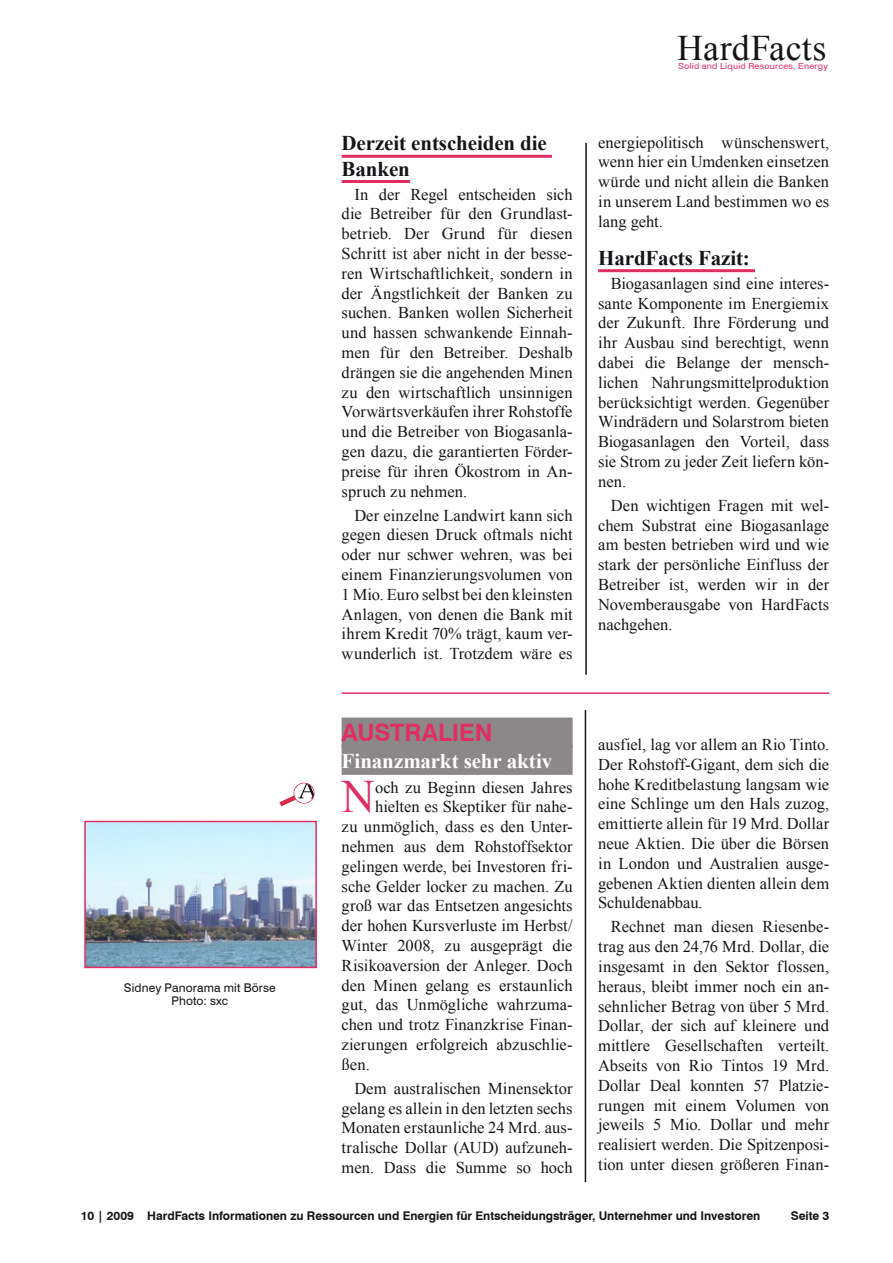
<style>
.page{position:relative;width:893px;height:1263px;background:#fff}
.page>*{position:absolute;margin:0;border:0;box-sizing:border-box;transform-origin:0 0}
.t1{font:46.35px "Times New Roman";color:#e02e63}
.t2{font:36px "Times New Roman";letter-spacing:.01em;color:#161418}
.t3{font:700 24px "Swiss 721 BT";letter-spacing:-.005em;color:#e02e63}
.t4{font:700 21px/25.2px "Times New Roman";letter-spacing:-.005em;color:#161418}
.t5{font:700 21px "Times New Roman";letter-spacing:-.01em;color:#fff}
.t6{font:16.5px/19.8px "Times New Roman";color:#161418;text-align:justify}
.t7{font:700 12px "Swiss 721 BT";letter-spacing:-.005em;color:#161418}
.t8{font:12px/13.2px "Swiss 721 BT";letter-spacing:.01em;color:#161418;text-align:center}
.t9{font:8.4px "Swiss 721 BT";letter-spacing:.025em;color:#e02e63;scale:1.07 1}
</style>
<div class="page">
<svg style="left:279px;top:782px;width:36px;height:24px"></svg>
<div style="left:342px;top:717px;width:231px;height:30px;background:#8c8789"></div>
<div style="left:342px;top:745px;width:231px;height:30px;background:#8c8789"></div>
<hr style="left:342px;top:155px;width:210px;height:3px;background:#e02e63">
<hr style="left:342px;top:180px;width:68px;height:3px;background:#e02e63">
<hr style="left:598px;top:269px;width:157px;height:3px;background:#e02e63">
<hr style="left:585px;top:143px;width:2px;height:532px;background:#161418">
<hr style="left:342px;top:692px;width:487px;height:2px;background:#e02e63">
<hr style="left:585px;top:710px;width:1px;height:472px;background:#161418">
<img style="left:87px;top:824px;width:227px;height:141px">
<div style="left:84px;top:821px;width:233px;height:147px;border:2px solid #e02e63"></div>
<p class="t8" style="left:124px;top:980px;width:153px">Sidney Panorama mit Börse<br>Photo: sxc</p>
<h2 class="t2" style="left:677px;top:24px;width:151px">HardFacts</h2>
<p class="t9" style="left:678px;top:61px;width:142px">Solid and Liquid Resources, Energy</p>
<p class="t4" style="left:342px;top:130px;width:207px">Derzeit entscheiden die<br>Banken</p>
<p class="t6" style="left:342px;top:184px;width:233px;text-indent:13px">In der Regel entscheiden sich die Betreiber für den Grundlast&shy;betrieb. Der Grund für diesen Schritt ist aber nicht in der besse&shy;ren Wirtschaftlichkeit, sondern in der Ängstlichkeit der Banken zu suchen. Banken wollen Sicherheit und hassen schwankende Einnah&shy;men für den Betreiber. Deshalb drängen sie die angehenden Minen zu den wirtschaftlich unsinnigen Vorwärtsverkäufen ihrer Rohstoffe und die Betreiber von Biogasanla&shy;gen dazu, die garantierten Förder&shy;preise für ihren Ökostrom in An&shy;spruch zu nehmen.</p>
<p class="t6" style="left:342px;top:505px;width:233px;text-indent:13px">Der einzelne Landwirt kann sich gegen diesen Druck oftmals nicht oder nur schwer wehren, was bei einem Finanzierungsvolumen von 1 Mio. Euro selbst bei den kleinsten Anlagen, von denen die Bank mit ihrem Kredit 70% trägt, kaum ver&shy;wunderlich ist. Trotzdem wäre es</p>
<p class="t6" style="left:598px;top:132px;width:233px">energiepolitisch wünschenswert, wenn hier ein Umdenken einsetzen würde und nicht allein die Banken in unserem Land bestimmen wo es lang geht.</p>
<p class="t4" style="left:598px;top:245px;width:153px">HardFacts Fazit:</p>
<p class="t6" style="left:598px;top:273px;width:233px;text-indent:13px">Biogasanlagen sind eine interes&shy;sante Komponente im Energiemix der Zukunft. Ihre Förderung und ihr Ausbau sind berechtigt, wenn dabei die Belange der mensch&shy;lichen Nahrungsmittelproduktion berücksichtigt werden. Gegenüber Windrädern und Solarstrom bieten Biogasanlagen den Vorteil, dass sie Strom zu jeder Zeit liefern kön&shy;nen.</p>
<p class="t6" style="left:598px;top:495px;width:233px;text-indent:13px">Den wichtigen Fragen mit wel&shy;chem Substrat eine Biogasanlage am besten betrieben wird und wie stark der persönliche Einfluss der Betreiber ist, werden wir in der Novemberausgabe von HardFacts nachgehen.</p>
<h3 class="t3" style="left:342px;top:718px;width:17px">Aus</h3>
<h3 class="t3" style="left:390px;top:718px;width:104px">tralie n</h3>
<p class="t5" style="left:342px;top:747px;width:212px">Finanzmarkt sehr aktiv</p>
<h1 class="t1" style="left:342px;top:766px;width:35px">N</h1>
<p class="t6" style="left:375px;top:777px;width:199px">och zu Beginn diesen Jahres</p>
<p class="t6" style="left:375px;top:797px;width:199px">hielten es Skeptiker für nahe-</p>
<p class="t6" style="left:342px;top:816px;width:233px">zu unmöglich, dass es den Unter-</p>
<p class="t6" style="left:342px;top:836px;width:233px">nehmen aus dem Rohstoffsektor</p>
<p class="t6" style="left:342px;top:856px;width:233px">gelingen werde, bei Investoren fri-</p>
<p class="t6" style="left:342px;top:876px;width:233px">sche Gelder locker zu machen. Zu</p>
<p class="t6" style="left:342px;top:896px;width:233px">groß war das Entsetzen angesichts</p>
<p class="t6" style="left:342px;top:915px;width:233px">der hohen Kursverluste im Herbst/</p>
<p class="t6" style="left:342px;top:935px;width:233px">Winter 2008, zu ausgeprägt die</p>
<p class="t6" style="left:342px;top:955px;width:233px">Risikoaversion der Anleger. Doch</p>
<p class="t6" style="left:342px;top:975px;width:232px">den Minen gelang es erstaunlich</p>
<p class="t6" style="left:342px;top:995px;width:233px">gut, das Unmögliche wahrzuma-</p>
<p class="t6" style="left:342px;top:1014px;width:233px">chen und trotz Finanzkrise Finan-</p>
<p class="t6" style="left:342px;top:1034px;width:233px">zierungen erfolgreich abzuschlie-</p>
<p class="t6" style="left:342px;top:1054px;width:30px">ßen.</p>
<p class="t6" style="left:342px;top:1078px;width:233px;text-indent:13px">Dem australischen Minensektor gelang es allein in den letzten sechs Monaten erstaunliche 24 Mrd. aus&shy;tralische Dollar (AUD) aufzuneh&shy;men. Dass die Summe so hoch</p>
<p class="t6" style="left:598px;top:734px;width:233px">ausfiel, lag vor allem an Rio Tinto.<br>Der Rohstoff-Gigant, dem sich die hohe Kreditbelastung langsam wie eine Schlinge um den Hals zuzog, emittierte allein für 19 Mrd. Dollar neue Aktien. Die über die Börsen in London und Australien ausge&shy;gebenen Aktien dienten allein dem Schuldenabbau.</p>
<p class="t6" style="left:598px;top:917px;width:233px;text-indent:13px">Rechnet man diesen Riesenbe&shy;trag aus den 24,76 Mrd. Dollar, die insgesamt in den Sektor flossen, heraus, bleibt immer noch ein an&shy;sehnlicher Betrag von über 5 Mrd.<br>Dollar, der sich auf kleinere und mittlere Gesellschaften verteilt.<br>Abseits von Rio Tintos 19 Mrd.<br>Dollar Deal konnten 57 Platzie&shy;rungen mit einem Volumen von jeweils 5 Mio. Dollar und mehr realisiert werden. Die Spitzenposi&shy;tion unter diesen größeren Finan-</p>
<p class="t7" style="left:81px;top:1208px;width:681px">10 | 2009 HardFacts Informationen zu Ressourcen und Energien für Entscheidungsträger, Unternehmer und Investoren</p>
<p class="t7" style="left:791px;top:1208px;width:40px">Seite 3</p>
</div>
